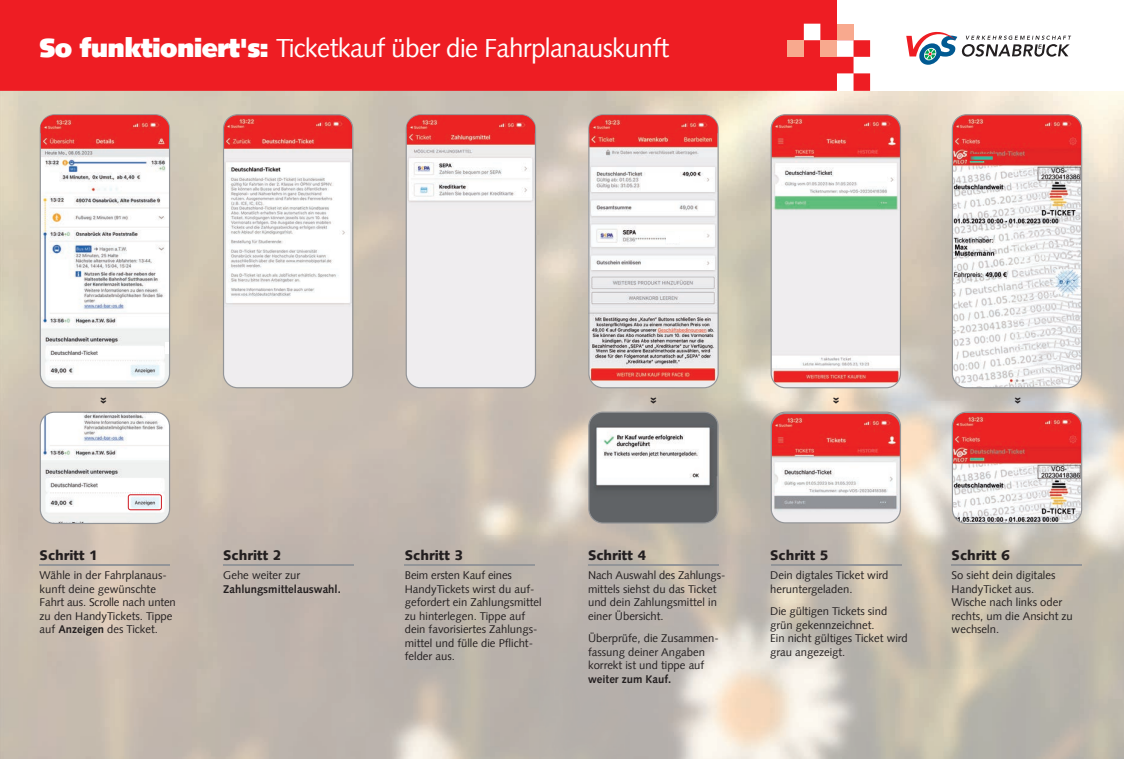
<style>
.page{position:relative;width:1124px;height:759px;background:#fff}
.page>*{position:absolute;margin:0;border:0;box-sizing:border-box;transform-origin:0 0}
.t1{font:26.12px "Syntax Com";letter-spacing:-.025em;color:#fff}
.t2{font:900 13.75px "Syntax Com";color:#231f20}
.t3{font:900 13px "Syntax Com";color:#231f20}
.t4{font:11.25px/13.5px "Syntax Com";color:#231f20}
.t5{font:700 11.25px "Syntax Com";color:#231f20}
.s1{font-family:"Syntax LT Std";font-weight:900}
.s2{font-weight:700}
</style>
<div class="page">
<img style="left:1078px;top:91px;width:45px;height:667px">
<img style="left:718px;top:134px;width:233px;height:133px">
<div style="left:0;top:0;width:870px;height:91px;background:#ee1d23"></div>
<div style="left:836px;top:24px;width:17px;height:16px;background:#f8a98e"></div>
<div style="left:820px;top:40px;width:16px;height:17px;background:#f8a98e"></div>
<div style="left:787px;top:40px;width:16px;height:17px;background:#f8a98e"></div>
<div style="left:836px;top:0;width:278px;height:24px;background:#fff"></div>
<svg style="left:40px;top:114px;width:130px;height:274px"></svg>
<svg style="left:223px;top:114px;width:130px;height:274px"></svg>
<svg style="left:405px;top:114px;width:131px;height:274px;background:#ece2e3"></svg>
<svg style="left:588px;top:114px;width:130px;height:274px"></svg>
<svg style="left:588px;top:411px;width:130px;height:112px"></svg>
<svg style="left:770px;top:411px;width:130px;height:112px;background:#e36766"></svg>
<svg style="left:951px;top:114px;width:131px;height:274px"></svg>
<img style="left:967px;top:155px;width:28px;height:6px">
<svg style="left:951px;top:411px;width:131px;height:113px"></svg>
<svg style="left:770px;top:114px;width:130px;height:274px;background:#e6c5c3"></svg>
<div style="left:666px;top:234px;width:12px;height:8px;background:#fff"></div>
<svg style="left:906px;top:31px;width:164px;height:34px"></svg>
<hr style="left:771px;top:564px;width:129px;height:1px;background:#939598">
<hr style="left:588px;top:564px;width:130px;height:1px;background:#939598">
<hr style="left:405px;top:564px;width:130px;height:1px;background:#939598">
<hr style="left:223px;top:564px;width:130px;height:1px;background:#939598">
<hr style="left:40px;top:564px;width:130px;height:1px;background:#939598">
<hr style="left:951px;top:564px;width:130px;height:1px;background:#939598">
<hr style="left:165px;top:342px;width:4px;height:11px;background:#fff">
<img style="left:774px;top:459px;width:123px;height:52px">
<img style="left:407px;top:115px;width:128px;height:18px">
<img style="left:41px;top:115px;width:128px;height:18px">
<img style="left:589px;top:115px;width:128px;height:18px">
<svg style="left:40px;top:411px;width:130px;height:113px"></svg>
<h1 class="t1" style="left:40px;top:33px;width:631px"><span class="s1">So funktioniert's:</span> Ticketkauf über die Fahrplanauskunft</h1>
<p class="t3" style="left:112px;top:396px;width:8px;rotate:90deg">»</p>
<p class="t3" style="left:662px;top:396px;width:8px;rotate:90deg">»</p>
<p class="t3" style="left:845px;top:396px;width:8px;rotate:90deg">»</p>
<p class="t3" style="left:1026px;top:396px;width:8px;rotate:90deg">»</p>
<p class="t2" style="left:40px;top:547px;width:60px">Schritt 1</p>
<p class="t4" style="left:40px;top:568px;width:138px">Wähle in der Fahrplanaus&shy;kunft deine gewünschte<br>Fahrt aus. Scrolle nach unten zu den HandyTickets. Tippe auf <span class="s2">Anzeigen</span> des Ticket.</p>
<p class="t2" style="left:223px;top:547px;width:60px">Schritt 2</p>
<p class="t4" style="left:223px;top:568px;width:78px">Gehe weiter zur</p>
<p class="t5" style="left:223px;top:581px;width:119px">Zahlungsmittelauswahl.</p>
<p class="t2" style="left:405px;top:547px;width:60px">Schritt 3</p>
<p class="t4" style="left:405px;top:568px;width:138px">Beim ersten Kauf eines<br>HandyTickets wirst du auf&shy;gefordert ein Zahlungsmittel zu hinterlegen. Tippe auf dein favorisiertes Zahlungs&shy;mittel und fülle die Pflicht&shy;felder aus.</p>
<p class="t2" style="left:588px;top:547px;width:60px">Schritt 4</p>
<p class="t4" style="left:588px;top:568px;width:139px">Nach Auswahl des Zahlungs&shy;mittels siehst du das Ticket und dein Zahlungsmittel in einer Übersicht.</p>
<p class="t4" style="left:588px;top:631px;width:132px">Überprüfe, die Zusammen&shy;fassung deiner Angaben korrekt ist und tippe auf</p>
<p class="t5" style="left:588px;top:671px;width:85px">weiter zum Kauf.</p>
<p class="t2" style="left:770px;top:547px;width:60px">Schritt 5</p>
<p class="t4" style="left:770px;top:568px;width:120px">Dein digtales Ticket wird heruntergeladen.</p>
<p class="t4" style="left:770px;top:604px;width:139px">Die gültigen Tickets sind grün gekennzeichnet.<br>Ein nicht gültiges Ticket wird grau angezeigt.</p>
<p class="t2" style="left:951px;top:547px;width:60px">Schritt 6</p>
<p class="t4" style="left:951px;top:568px;width:123px">So sieht dein digitales<br>HandyTicket aus.<br>Wische nach links oder rechts, um die Ansicht zu wechseln.</p>
</div>
